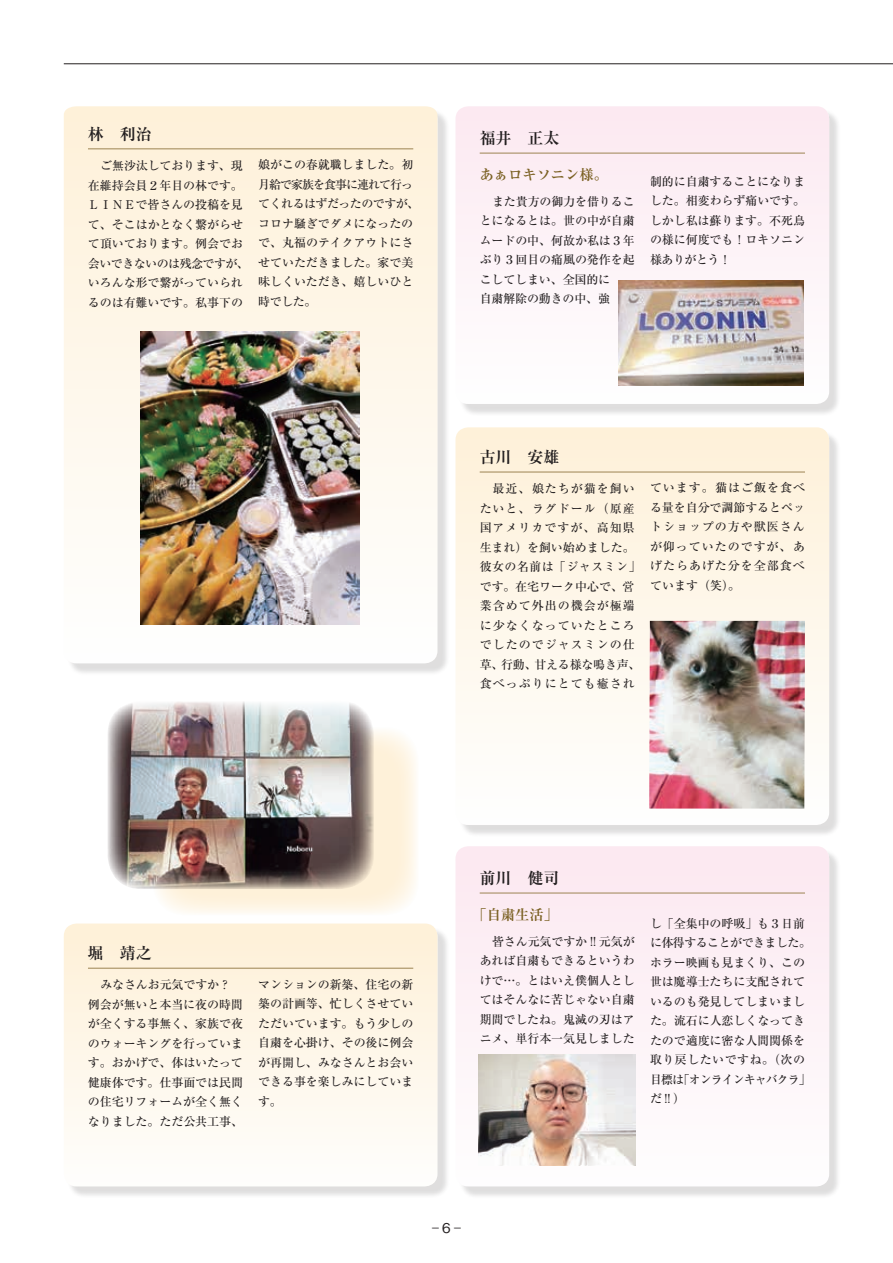
<style>
.page{position:relative;width:893px;height:1263px;background:#fff}
.page>*{position:absolute;margin:0;border:0;box-sizing:border-box;transform-origin:0 0}
.t1{font:700 15.9px "Ryumin Pr 6";color:#231f20}
.t2{font:700 14.25px "Ryumin Pr 6";color:#7b6123}
.t3{font:500 13.5px "Gothic BBB Pr 6";color:#231f20}
.t4{font:500 12px/19.5px "Ryumin Pr 6";letter-spacing:-.01em;color:#231f20;text-align:justify}
.t5{font:500 12px/19.5px "Ryumin Pr 6";letter-spacing:.08em;color:#231f20}
</style>
<div class="page">
<div style="left:458px;top:849px;width:383px;height:349px;background:#231f20;opacity:.15"></div>
<div style="left:67px;top:926px;width:382px;height:272px;background:#231f20;opacity:.15"></div>
<div style="left:458px;top:430px;width:383px;height:407px;background:#231f20;opacity:.15"></div>
<div style="left:455px;top:846px;width:374px;height:340px;background:#fdf1f6;border-radius:13px"></div>
<div style="left:64px;top:923px;width:373px;height:263px;background:linear-gradient(to bottom,#fdefd6,#fefefc);border-radius:13px"></div>
<div style="left:455px;top:427px;width:374px;height:398px;background:linear-gradient(to bottom,#fdf0d7,#fefffe);border-radius:13px"></div>
<div style="left:458px;top:109px;width:383px;height:307px;background:#231f20;opacity:.15"></div>
<div style="left:455px;top:106px;width:374px;height:298px;background:#fdf1f6;border-radius:13px"></div>
<div style="left:67px;top:109px;width:382px;height:566px;background:#231f20;opacity:.15"></div>
<svg style="left:64px;top:106px;width:373px;height:557px;fill:#fef5e5"></svg>
<hr style="left:64px;top:64px;width:829px;height:1px;background:#231f20">
<svg style="left:152px;top:727px;width:267px;height:188px;fill:#fef3de"></svg>
<hr style="left:480px;top:472px;width:325px;height:1px;background:#9c8452">
<img style="left:649px;top:621px;width:156px;height:187px">
<hr style="left:480px;top:893px;width:325px;height:1px;background:#9c8452">
<img style="left:478px;top:1054px;width:157px;height:111px">
<hr style="left:88px;top:968px;width:325px;height:1px;background:#9c8452">
<hr style="left:480px;top:153px;width:325px;height:1px;background:#9c8452">
<img style="left:619px;top:281px;width:185px;height:105px">
<hr style="left:88px;top:149px;width:325px;height:1px;background:#9c8452">
<img style="left:140px;top:332px;width:220px;height:292px">
<img style="left:108px;top:702px;width:266px;height:187px">
<h1 class="t1" style="left:88px;top:121px;width:65px">林　利治</h1>
<p class="t4" style="left:88px;top:155px;width:162px;text-align:left">　ご無沙汰しております、現在維持会員２年目の林です。<br>ＬＩＮＥで皆さんの投稿を見て、そこはかとなく繋がらせて頂いております。例会でお会いできないのは残念ですが、いろんな形で繋がっていられるのは有難いです。私事下の</p>
<p class="t4" style="left:258px;top:154px;width:162px;text-align:left">娘がこの春就職しました。初月給で家族を食事に連れて行ってくれるはずだったのですが、コロナ騒ぎでダメになったので、丸福のテイクアウトにさせていただきました。家で美味しくいただき、嬉しいひと時でした。</p>
<h1 class="t1" style="left:480px;top:125px;width:81px">福井　正太</h1>
<p class="t2" style="left:480px;top:163px;width:130px">あぁロキソニン様。</p>
<p class="t4" style="left:480px;top:191px;width:157px;text-align:left">　また貴方の御力を借りることになるとは。世の中が自粛ムードの中、何故か私は３年ぶり３回目の痛風の発作を起こしてしまい、全国的に<br>自粛解除の動きの中、強</p>
<p class="t4" style="left:650px;top:171px;width:157px">制的に自粛することになりました。相変わらず痛いです。しかし私は蘇ります。不死鳥の様に何度でも！ロキソニン様ありがとう！</p>
<h1 class="t1" style="left:480px;top:444px;width:81px">古川　安雄</h1>
<p class="t5" style="left:480px;top:478px;width:163px">　最近、娘たちが猫を飼いたいと、ラグドール（原産国アメリカですが、高知県生まれ）を飼い始めました。彼女の名前は「ジャスミン」です。在宅ワーク中心で、営業含めて外出の機会が極端に少なくなっていたところでしたのでジャスミンの仕草、行動、甘える様な鳴き声、食べっぷりにとても癒され</p>
<p class="t4" style="left:650px;top:478px;width:157px">ています。猫はご飯を食べる量を自分で調節するとペットショップの方や獣医さんが仰っていたのですが、あげたらあげた分を全部食べています（笑）。</p>
<h1 class="t1" style="left:88px;top:940px;width:65px">堀　靖之</h1>
<p class="t4" style="left:88px;top:974px;width:157px">　みなさんお元気ですか？　例会が無いと本当に夜の時間が全くする事無く、家族で夜のウォーキングを行っています。おかげで、体はいたって健康体です。仕事面では民間の住宅リフォームが全く無くなりました。ただ公共工事、</p>
<p class="t4" style="left:258px;top:974px;width:157px">マンションの新築、住宅の新築の計画等、忙しくさせていただいています。もう少しの自粛を心掛け、その後に例会が再開し、みなさんとお会いできる事を楽しみにしています。</p>
<h1 class="t1" style="left:480px;top:865px;width:81px">前川　健司</h1>
<p class="t2" style="left:473px;top:903px;width:87px">「自粛生活」</p>
<p class="t4" style="left:480px;top:931px;width:157px">　皆さん元気ですか！！元気があれば自粛もできるというわけで…。とはいえ僕個人としてはそんなに苦じゃない自粛期間でしたね。鬼滅の刃はアニメ、単行本一気見しました</p>
<p class="t4" style="left:650px;top:913px;width:162px;text-align:left">し「全集中の呼吸」も３日前に体得することができました。ホラー映画も見まくり、この世は魔導士たちに支配されているのも発見してしまいました。流石に人恋しくなってきたので適度に密な人間関係を取り戻したいですね。（次の目標は「オンラインキャバクラ」だ！！）</p>
<p class="t3" style="left:429px;top:1217px;width:37px">－6－</p>
</div>
